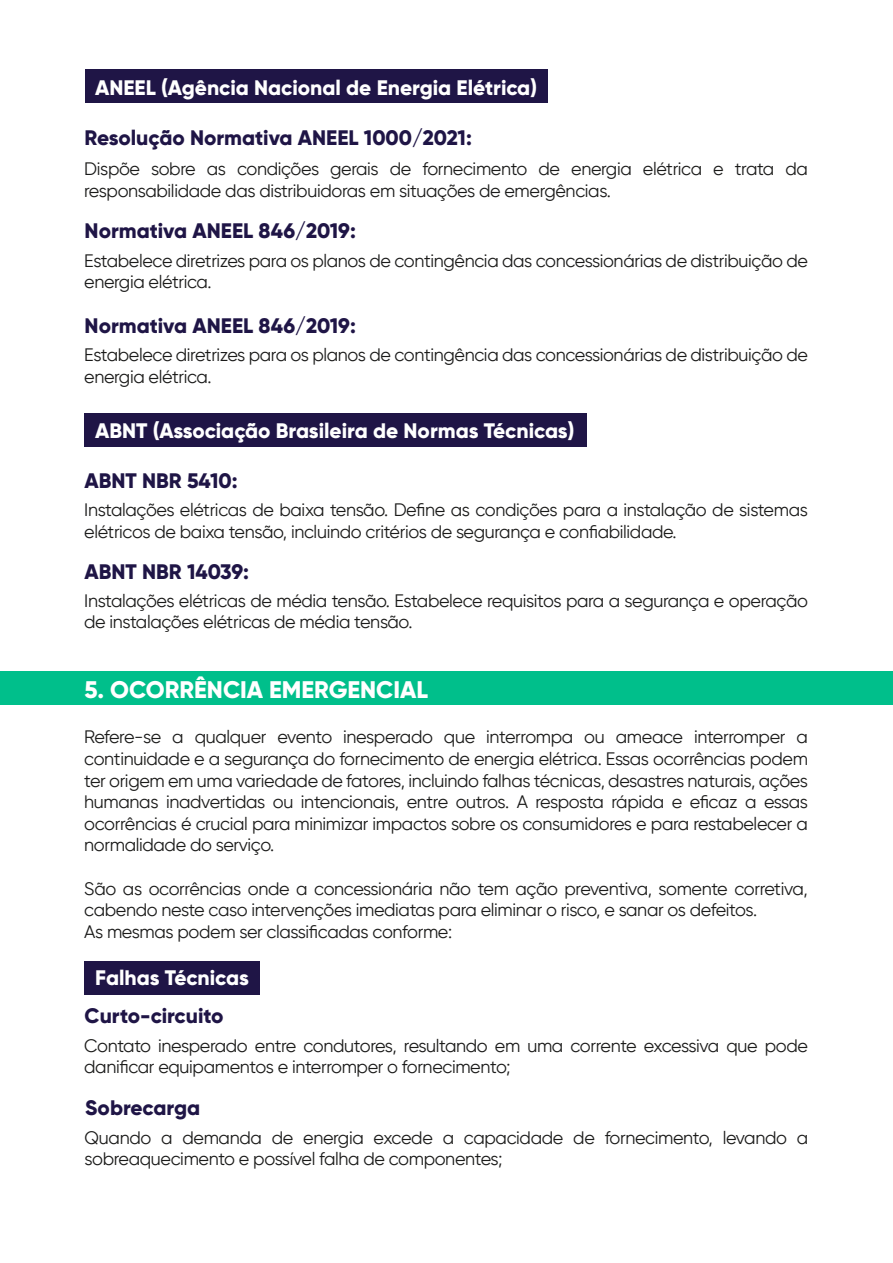
<style>
.page{position:relative;width:893px;height:1263px;background:#fff}
.page>*{position:absolute;margin:0;border:0;box-sizing:border-box;transform-origin:0 0}
.t1{font:800 24px "Gilroy";color:#fff}
.t2{font:800 21px "Gilroy";color:#1f1546}
.t3{font:800 21px "Gilroy";color:#fff}
.t4{font:18px/21.6px "Gilroy";letter-spacing:-.02em;color:#1b1b1a}
</style>
<div class="page">
<div style="left:84px;top:961px;width:176px;height:34px;background:#1f1546"></div>
<div style="left:85px;top:413px;width:502px;height:34px;background:#1f1546"></div>
<div style="left:85px;top:69px;width:462px;height:34px;background:#1f1546"></div>
<div style="left:0;top:671px;width:893px;height:34px;background:#00bf8b"></div>
<p class="t3" style="left:95px;top:74px;width:443px">ANEEL (Agência Nacional de Energia Elétrica)</p>
<p class="t2" style="left:85px;top:125px;width:389px">Resolução Normativa ANEEL 1000/2021:</p>
<p class="t4" style="left:84px;top:158px;width:725px">Dispõe sobre as condições gerais de fornecimento de energia elétrica e trata da responsabilidade das distribuidoras em situações de emergências.</p>
<p class="t2" style="left:85px;top:218px;width:273px">Normativa ANEEL 846/2019:</p>
<p class="t4" style="left:84px;top:249px;width:725px">Estabelece diretrizes para os planos de contingência das concessionárias de distribuição de energia elétrica.</p>
<p class="t2" style="left:85px;top:313px;width:273px">Normativa ANEEL 846/2019:</p>
<p class="t4" style="left:84px;top:344px;width:725px">Estabelece diretrizes para os planos de contingência das concessionárias de distribuição de energia elétrica.</p>
<p class="t3" style="left:95px;top:417px;width:481px">ABNT (Associação Brasileira de Normas Técnicas)</p>
<p class="t2" style="left:85px;top:468px;width:155px">ABNT NBR 5410:</p>
<p class="t4" style="left:84px;top:499px;width:725px">Instalações elétricas de baixa tensão. Define as condições para a instalação de sistemas elétricos de baixa tensão, incluindo critérios de segurança e confiabilidade.</p>
<p class="t2" style="left:85px;top:558px;width:166px">ABNT NBR 14039:</p>
<p class="t4" style="left:84px;top:590px;width:725px">Instalações elétricas de média tensão. Estabelece requisitos para a segurança e operação de instalações elétricas de média tensão.</p>
<h1 class="t1" style="left:85px;top:675px;width:345px">5. OCORRÊNCIA EMERGENCIAL</h1>
<p class="t4" style="left:84px;top:726px;width:725px;text-align:justify">Refere-se a qualquer evento inesperado que interrompa ou ameace interromper a continuidade e a segurança do fornecimento de energia elétrica. Essas ocorrências podem ter origem em uma variedade de fatores, incluindo falhas técnicas, desastres naturais, ações humanas inadvertidas ou intencionais, entre outros. A resposta rápida e eficaz a essas ocorrências é crucial para minimizar impactos sobre os consumidores e para restabelecer a normalidade do serviço.</p>
<p class="t4" style="left:84px;top:877px;width:725px">São as ocorrências onde a concessionária não tem ação preventiva, somente corretiva, cabendo neste caso intervenções imediatas para eliminar o risco, e sanar os defeitos.<br>As mesmas podem ser classificadas conforme:</p>
<p class="t3" style="left:95px;top:964px;width:155px">Falhas Técnicas</p>
<p class="t2" style="left:85px;top:1003px;width:140px">Curto-circuito</p>
<p class="t4" style="left:84px;top:1034px;width:725px">Contato inesperado entre condutores, resultando em uma corrente excessiva que pode danificar equipamentos e interromper o fornecimento;</p>
<p class="t2" style="left:85px;top:1095px;width:117px">Sobrecarga</p>
<p class="t4" style="left:85px;top:1126px;width:725px">Quando a demanda de energia excede a capacidade de fornecimento, levando a sobreaquecimento e possível falha de componentes;</p>
</div>
